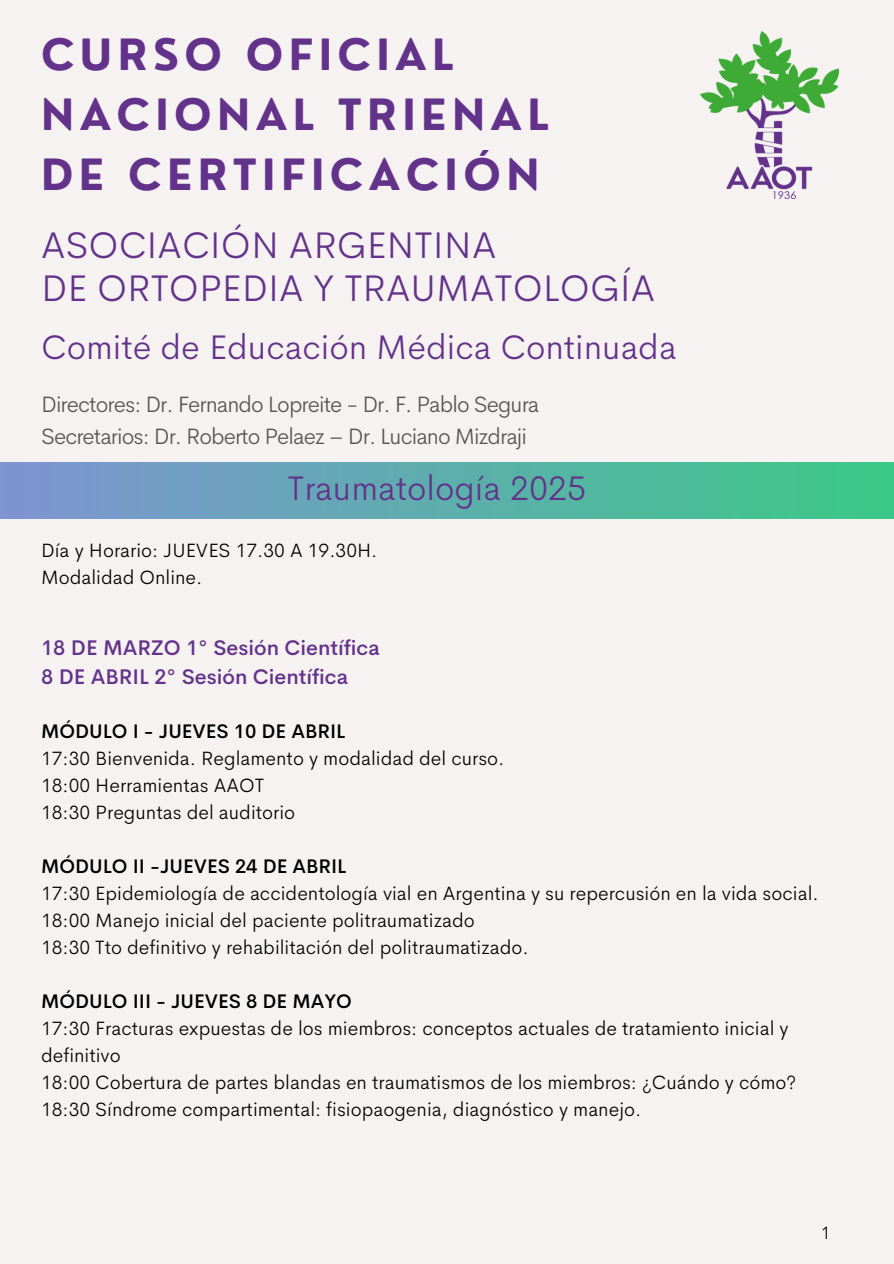
<style>
.page{position:relative;width:894px;height:1264px;background:#fff}
.page>*{position:absolute;margin:0;border:0;box-sizing:border-box;transform-origin:0 0}
.t1{font:700 42px/59.7px "Nourd";letter-spacing:.13em;color:#63328a}
.t2{font:300 37.5px/42.8px "Cerebri Sans";color:#63328a}
.t3{font:300 34.5px "Cerebri Sans";color:#63328a}
.t4{font:300 22.5px "Cerebri Sans";letter-spacing:-.04em;color:#545454}
.t5{font:500 21px/29.2px "Cerebri Sans";color:#63328a}
.t6{font:300 19.5px/27px "Cerebri Sans";color:#000}
.t7{font:500 19.5px "Cerebri Sans";color:#000}
.t8{font:300 18px "Cerebri Sans";color:#000}
</style>
<div class="page">
<div style="left:0;top:0;width:893px;height:1263px;background:#f6f2f2"></div>
<img style="left:700px;top:31px;width:138px;height:168px">
<div style="left:0;top:462px;width:893px;height:57px;background:linear-gradient(to right,#7f93d2,#3bc886)"></div>
<p class="t1" style="left:41px;top:25px;width:509px">CURSO OFICIAL<br>NACIONAL TRIENAL<br>DE CERTIFICACIÓN</p>
<h1 class="t2" style="left:41px;top:223px;width:615px">ASOCIACIÓN ARGENTINA<br>DE ORTOPEDIA Y TRAUMATOLOGÍA</h1>
<h3 class="t3" style="left:41px;top:325px;width:637px">Comité de Educación Médica Continuada</h3>
<p class="t4" style="left:41px;top:389px;width:499px">Directores: Dr. Fernando Lopreite - Dr. F. Pablo Segura</p>
<p class="t4" style="left:41px;top:422px;width:487px">Secretarios: Dr. Roberto Pelaez – Dr. Luciano Mizdraji</p>
<h2 class="t3" style="left:287px;top:465px;width:300px">Traumatología 2025</h2>
<h5 class="t6" style="left:41px;top:537px;width:338px">Día y Horario: JUEVES 17.30 A 19.30H.</h5>
<h5 class="t6" style="left:41px;top:564px;width:163px">Modalidad Online.</h5>
<h3 class="t5" style="left:41px;top:632px;width:340px">18 DE MARZO 1° Sesión Científica<br>8 DE ABRIL 2° Sesión Científica</h3>
<p class="t7" style="left:41px;top:718px;width:306px">MÓDULO I - JUEVES 10 DE ABRIL</p>
<p class="t6" style="left:41px;top:744px;width:465px">17:30 Bienvenida. Reglamento y modalidad del curso.</p>
<h4 class="t6" style="left:41px;top:771px;width:224px">18:00 Herramientas AAOT</h4>
<p class="t6" style="left:41px;top:798px;width:255px">18:30 Preguntas del auditorio</p>
<p class="t7" style="left:41px;top:853px;width:307px">MÓDULO II -JUEVES 24 DE ABRIL</p>
<p class="t6" style="left:41px;top:879px;width:779px">17:30 Epidemiología de accidentología vial en Argentina y su repercusión en la vida social.</p>
<p class="t6" style="left:41px;top:906px;width:435px">18:00 Manejo inicial del paciente politraumatizado</p>
<p class="t6" style="left:41px;top:933px;width:489px">18:30 Tto definitivo y rehabilitación del politraumatizado.</p>
<p class="t7" style="left:41px;top:988px;width:312px">MÓDULO III - JUEVES 8 DE MAYO</p>
<p class="t6" style="left:41px;top:1014px;width:748px">17:30 Fracturas expuestas de los miembros: conceptos actuales de tratamiento inicial y definitivo</p>
<p class="t6" style="left:41px;top:1068px;width:756px">18:00 Cobertura de partes blandas en traumatismos de los miembros: ¿Cuándo y cómo?</p>
<p class="t6" style="left:41px;top:1095px;width:601px">18:30 Síndrome compartimental: fisiopaogenia, diagnóstico y manejo.</p>
<p class="t8" style="left:820px;top:1220px;width:11px">1</p>
</div>
